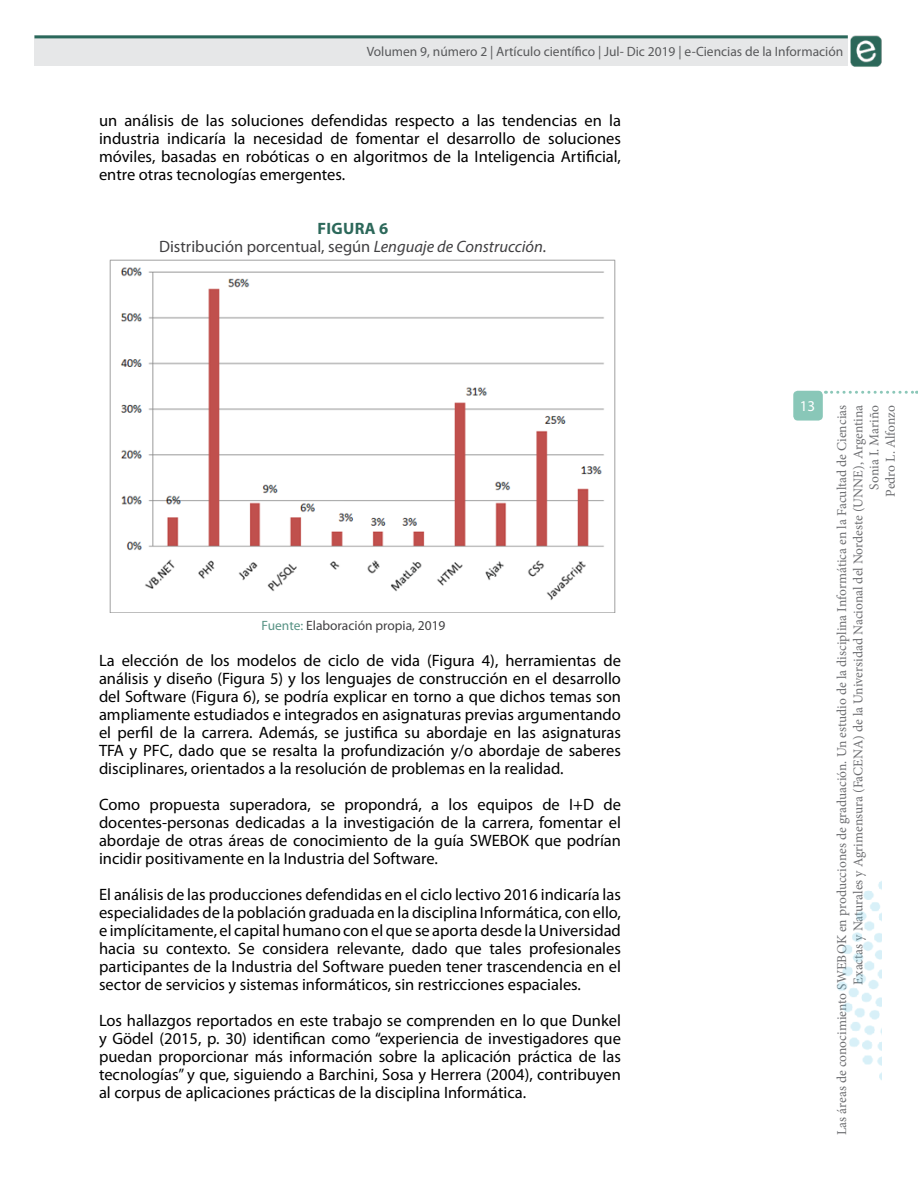
<style>
.page{position:relative;width:918px;height:1188px;background:#fff}
.page>*{position:absolute;margin:0;border:0;box-sizing:border-box;transform-origin:0 0}
.t1{font:16.5px/18px "Myriad Pro";color:#000;text-align:justify}
.t2{font:16.5px/18px "Myriad Pro";color:#414042;text-align:center}
.t3{font:15px "Myriad Pro";color:#fff}
.t4{font:13.5px/16.2px "Minion Pro";color:#6d6e71;text-align:right}
.t5{font:13.5px "Myriad Pro";color:#58595b}
.t6{font:13.5px "Myriad Pro";color:#414042}
.s1{font-weight:700;color:#2c685a}
.s2{font-style:italic}
.s3{color:#589385}
</style>
<div class="page">
<img style="left:850px;top:35px;width:32px;height:32px">
<div style="left:34px;top:35px;width:814px;height:31px;background:#e6e7e8"></div>
<hr style="left:34px;top:35px;width:814px;height:3px;background:#2a685b">
<svg style="left:832px;top:391px;width:85px;height:3px"></svg>
<div style="left:793px;top:391px;width:30px;height:30px;background:#89c7b8;border-radius:4px"></div>
<img style="left:837px;top:881px;width:45px;height:199px">
<img style="left:109px;top:259px;width:506px;height:353px">
<p class="t5" style="left:367px;top:43px;width:478px">Volumen 9, número 2 | Artículo científico | Jul- Dic 2019 | e-Ciencias de la Información</p>
<p class="t1" style="left:99px;top:111px;width:524px">un análisis de las soluciones defendidas respecto a las tendencias en la industria indicaría la necesidad de fomentar el desarrollo de soluciones móviles, basadas en robóticas o en algoritmos de la Inteligencia Artificial, entre otras tecnologías emergentes.</p>
<p class="t2" style="left:159px;top:219px;width:389px"><span class="s1">FIGURA 6<br></span>Distribución porcentual, según <span class="s2">Lenguaje de Construcción.</span></p>
<p class="t6" style="left:262px;top:617px;width:185px"><span class="s3">Fuente:</span> Elaboración propia, 2019</p>
<p class="t1" style="left:99px;top:651px;width:524px">La elección de los modelos de ciclo de vida (Figura 4), herramientas de análisis y diseño (Figura 5) y los lenguajes de construcción en el desarrollo del Software (Figura 6), se podría explicar en torno a que dichos temas son ampliamente estudiados e integrados en asignaturas previas argumentando el perfil de la carrera. Además, se justifica su abordaje en las asignaturas TFA y PFC, dado que se resalta la profundización y/o abordaje de saberes disciplinares, orientados a la resolución de problemas en la realidad.</p>
<p class="t1" style="left:99px;top:795px;width:524px">Como propuesta superadora, se propondrá, a los equipos de I+D de docentes-personas dedicadas a la investigación de la carrera, fomentar el abordaje de otras áreas de conocimiento de la guía SWEBOK que podrían incidir positivamente en la Industria del Software.</p>
<p class="t1" style="left:99px;top:885px;width:524px">El análisis de las producciones defendidas en el ciclo lectivo 2016 indicaría las especialidades de la población graduada en la disciplina Informática, con ello, e implícitamente, el capital humano con el que se aporta desde la Universidad hacia su contexto. Se considera relevante, dado que tales profesionales participantes de la Industria del Software pueden tener trascendencia en el sector de servicios y sistemas informáticos, sin restricciones espaciales.</p>
<p class="t1" style="left:99px;top:1011px;width:524px">Los hallazgos reportados en este trabajo se comprenden en lo que Dunkel y Gödel (2015, p. 30) identifican como “experiencia de investigadores que puedan proporcionar más información sobre la aplicación práctica de las tecnologías” y que, siguiendo a Barchini, Sosa y Herrera (2004), contribuyen al corpus de aplicaciones prácticas de la disciplina Informática.</p>
<p class="t3" style="left:800px;top:397px;width:17px">13</p>
<p class="t4" style="left:834px;top:1135px;width:732px;rotate:-90deg">Las áreas de conocimiento SWEBOK en producciones de graduación. Un estudio de la disciplina Informática en la Facultad de Ciencias Exactas y Naturales y Agrimensura (FaCENA) de la Universidad Nacional del Nordeste (UNNE), Argentina<br>Sonia I. Mariño<br>Pedro L. Alfonzo</p>
</div>
